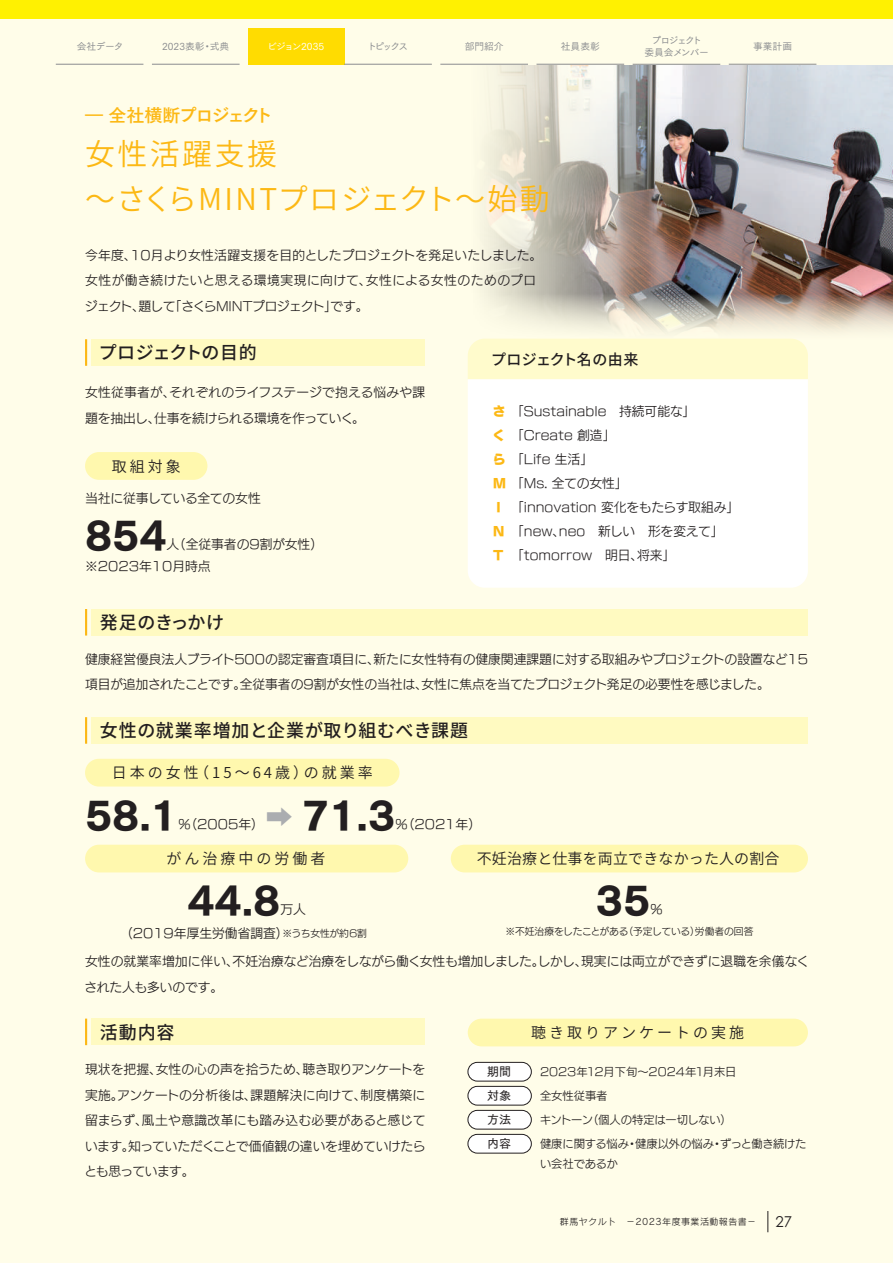
<style>
.page{position:relative;width:893px;height:1263px;background:#fffde9}
.page>*{position:absolute;margin:0;border:0;box-sizing:border-box;transform-origin:0 0}
.t1{font:36px "Tsuku Go Pro H";color:#231f20}
.t2{font:30px/45px "Source Han Sans JP";letter-spacing:.075em;color:#fcb814}
.t3{font:500 18px "Source Han Sans JP";letter-spacing:.03em;color:#231f20}
.t4{font:18px "Tsuku Go Pro B";letter-spacing:-.09em;color:#fcb814}
.t5{font:500 18px "Source Han Sans JP";letter-spacing:-.015em;color:#231f20}
.t6{font:500 18px "Source Han Sans JP";letter-spacing:.005em;color:#231f20}
.t7{font:15px "Source Han Sans JP";letter-spacing:.2em;color:#231f20}
.t8{font:15px "Source Han Sans JP";letter-spacing:.01em;color:#231f20}
.t9{font:500 15px "Source Han Sans JP";letter-spacing:.015em;color:#231f20}
.t10{font:15px "Century Gothic Pro";color:#231f20}
.t11{font:12.75px/25.5px "New Rodin Pro M";color:#231f20}
.t12{font:12px "Tsuku Go Pro D";color:#231f20}
.t13{font:11.25px/20.1px "New Rodin Pro M";color:#231f20}
.t14{font:9.75px "Tsuku Go Pro M";color:#8a8c8f}
.t15{font:9.75px "New Rodin Pro M";letter-spacing:-.01em;color:#231f20}
.t16{font:9.75px/12px "Tsuku Go Pro M";letter-spacing:-.08em;color:#8a8c8f;text-align:center}
.t17{font:9.75px "Tsuku Go Pro M";letter-spacing:-.05em;color:#fff}
.t18{font:9px "Rodin Pro M";letter-spacing:.05em;color:#231f20}
.s1{font-family:"New Rodin Pro EB";color:#fcb814}
.s2{font-family:"Tsuku Go Pro H";font-size:36px}
.s3{font-size:9.75px}
</style>
<div class="page">
<div style="left:0;top:0;width:893px;height:19px;background:#fff101"></div>
<img style="left:484px;top:64px;width:409px;height:275px">
<div style="left:468px;top:379px;width:340px;height:209px;background:#fff"></div>
<div style="left:91px;top:717px;width:717px;height:27px;background:#fffac1"></div>
<hr style="left:85px;top:717px;width:2px;height:27px;background:#fcb814">
<div style="left:91px;top:339px;width:334px;height:27px;background:#fffac1"></div>
<hr style="left:85px;top:339px;width:2px;height:27px;background:#fcb814">
<div style="left:91px;top:1019px;width:334px;height:26px;background:#fffac1"></div>
<hr style="left:85px;top:1018px;width:2px;height:27px;background:#fcb814">
<div style="left:91px;top:609px;width:717px;height:26px;background:#fffac1"></div>
<hr style="left:85px;top:609px;width:2px;height:26px;background:#fcb814">
<div style="left:468px;top:339px;width:340px;height:40px;background:#fffbcc"></div>
<div style="left:85px;top:452px;width:122px;height:28px;background:#fff8ae;border-radius:14px"></div>
<div style="left:85px;top:759px;width:315px;height:27px;background:#fff8ae;border-radius:14px"></div>
<div style="left:468px;top:1019px;width:340px;height:27px;background:#fff8ae;border-radius:14px"></div>
<div style="left:85px;top:845px;width:323px;height:27px;background:#fff8ae;border-radius:14px"></div>
<div style="left:451px;top:845px;width:357px;height:27px;background:#fff8ae;border-radius:14px"></div>
<div style="left:468px;top:1062px;width:63px;height:19px;background:#fff;border-radius:9px"></div>
<div style="left:468px;top:1062px;width:63px;height:19px;border:1px solid #231f20;border-radius:9px"></div>
<div style="left:468px;top:1086px;width:63px;height:19px;background:#fff;border-radius:9px"></div>
<div style="left:468px;top:1086px;width:63px;height:19px;border:1px solid #231f20;border-radius:9px"></div>
<div style="left:468px;top:1110px;width:63px;height:19px;background:#fff;border-radius:9px"></div>
<div style="left:468px;top:1110px;width:63px;height:19px;border:1px solid #231f20;border-radius:9px"></div>
<div style="left:468px;top:1134px;width:63px;height:19px;background:#fff;border-radius:9px"></div>
<div style="left:468px;top:1134px;width:63px;height:19px;border:1px solid #231f20;border-radius:9px"></div>
<svg style="left:767px;top:1211px;width:1px;height:21px"></svg>
<div style="left:248px;top:28px;width:96px;height:36px;background:#ffdc01"></div>
<hr style="left:56px;top:64px;width:87px;height:1px;background:#8a8c8f">
<hr style="left:152px;top:64px;width:88px;height:1px;background:#8a8c8f">
<hr style="left:344px;top:64px;width:88px;height:1px;background:#8a8c8f">
<hr style="left:440px;top:64px;width:88px;height:1px;background:#8a8c8f">
<hr style="left:536px;top:64px;width:88px;height:1px;background:#8a8c8f">
<hr style="left:633px;top:64px;width:87px;height:1px;background:#8a8c8f">
<hr style="left:729px;top:64px;width:87px;height:1px;background:#8a8c8f">
<p class="t14" style="left:77px;top:38px;width:48px">会社データ</p>
<p class="t14" style="left:162px;top:38px;width:69px">2023表彰・式典</p>
<p class="t17" style="left:267px;top:38px;width:59px">ビジョン2035</p>
<p class="t14" style="left:367px;top:38px;width:43px">トピックス</p>
<p class="t14" style="left:465px;top:38px;width:40px">部門紹介</p>
<p class="t14" style="left:561px;top:38px;width:40px">社員表彰</p>
<p class="t16" style="left:644px;top:33px;width:66px">プロジェクト<br>委員会メンバー</p>
<p class="t14" style="left:753px;top:38px;width:40px">事業計画</p>
<h3 class="t4" style="left:85px;top:100px;width:189px">― 全社横断プロジェクト</h3>
<h2 class="t2" style="left:85px;top:133px;width:466px">女性活躍支援<br>～さくらMINTプロジェクト～始動</h2>
<p class="t11" style="left:85px;top:241px;width:459px">今年度、10月より女性活躍支援を目的としたプロジェクトを発足いたしました。女性が働き続けたいと思える環境実現に向けて、女性による女性のためのプロジェクト、題して「さくらMINTプロジェクト」です。</p>
<h3 class="t5" style="left:99px;top:343px;width:160px">プロジェクトの目的</h3>
<p class="t11" style="left:85px;top:378px;width:342px">女性従事者が、それぞれのライフステージで抱える悩みや課題を抽出し、仕事を続けられる環境を作っていく。</p>
<p class="t7" style="left:112px;top:458px;width:70px">取組対象</p>
<p class="t11" style="left:85px;top:484px;width:177px">当社に従事している全ての女性</p>
<h1 class="t1" style="left:85px;top:516px;width:83px">854</h1>
<p class="t11" style="left:85px;top:532px;width:240px;line-height:21.6px;text-indent:82px">人（全従事者の9割が女性）※2023年10月時点</p>
<h3 class="t6" style="left:100px;top:612px;width:126px">発足のきっかけ</h3>
<p class="t9" style="left:491px;top:351px;width:149px">プロジェクト名の由来</p>
<p class="t11" style="left:493px;top:398px;width:248px;line-height:24px"><span class="s1">さ</span>「Sustainable　持続可能な」<br><span class="s1">く</span>「Create 創造」<br><span class="s1">ら</span>「Life 生活」<br><span class="s1">M</span> 「Ms. 全ての女性」<br><span class="s1">I</span> 「innovation 変化をもたらす取組み」<br><span class="s1">N</span> 「new、neo　新しい　形を変えて」<br><span class="s1">T</span> 「tomorrow　明日、将来」</p>
<p class="t11" style="left:85px;top:645px;width:724px">健康経営優良法人ブライト500の認定審査項目に、新たに女性特有の健康関連課題に対する取組みやプロジェクトの設置など15項目が追加されたことです。全従事者の9割が女性の当社は、女性に焦点を当てたプロジェクト発足の必要性を感じました。</p>
<h3 class="t3" style="left:100px;top:720px;width:370px">女性の就業率増加と企業が取り組むべき課題</h3>
<p class="t7" style="left:112px;top:764px;width:262px">日本の女性（15～64歳）の就業率</p>
<h1 class="t1" style="left:85px;top:795px;width:95px">58.1</h1>
<p class="t11" style="left:178px;top:810px;width:304px">％（2005年）<sup>➡</sup> <span class="s2">71.3</span>％（2021年）</p>
<p class="t7" style="left:166px;top:850px;width:160px">がん治療中の労働者</p>
<p class="t8" style="left:477px;top:850px;width:304px">不妊治療と仕事を両立できなかった人の割合</p>
<h1 class="t1" style="left:187px;top:880px;width:95px">44.8</h1>
<p class="t11" style="left:120px;top:895px;width:248px;line-height:24.6px;text-indent:160px">万人<br>（2019年厚生労働省調査）<span class="s3">※うち女性が約６割</span></p>
<h1 class="t1" style="left:596px;top:880px;width:56px">35</h1>
<p class="t11" style="left:650px;top:895px;width:14px">％</p>
<p class="t15" style="left:505px;top:923px;width:250px">※不妊治療をしたことがある（予定している）労働者の回答</p>
<p class="t11" style="left:85px;top:947px;width:726px">女性の就業率増加に伴い、不妊治療など治療をしながら働く女性も増加しました。しかし、現実には両立ができずに退職を余儀なくされた人も多いのです。</p>
<h3 class="t3" style="left:100px;top:1022px;width:76px">活動内容</h3>
<p class="t11" style="left:84px;top:1056px;width:343px;text-align:justify">現状を把握、女性の心の声を拾うため、聴き取りアンケートを実施。アンケートの分析後は、課題解決に向けて、制度構築に留まらず、風土や意識改革にも踏み込む必要があると感じています。知っていただくことで価値観の違いを埋めていけたらとも思っています。</p>
<p class="t7" style="left:531px;top:1024px;width:214px">聴き取りアンケートの実施</p>
<p class="t12" style="left:487px;top:1062px;width:25px">期間</p>
<p class="t13" style="left:540px;top:1061px;width:198px">2023年１２月下旬～2024年１月末日</p>
<p class="t12" style="left:487px;top:1086px;width:25px">対象</p>
<p class="t13" style="left:540px;top:1085px;width:69px">全女性従事者</p>
<p class="t12" style="left:487px;top:1110px;width:25px">方法</p>
<p class="t13" style="left:540px;top:1109px;width:193px">キントーン（個人の特定は一切しない）</p>
<p class="t12" style="left:487px;top:1134px;width:25px">内容</p>
<p class="t13" style="left:540px;top:1133px;width:268px">健康に関する悩み・健康以外の悩み・ずっと働き続けたい会社であるか</p>
<p class="t18" style="left:560px;top:1215px;width:198px">群馬ヤクルト　－2023年度事業活動報告書－</p>
<p class="t10" style="left:776px;top:1212px;width:18px">27</p>
</div>
